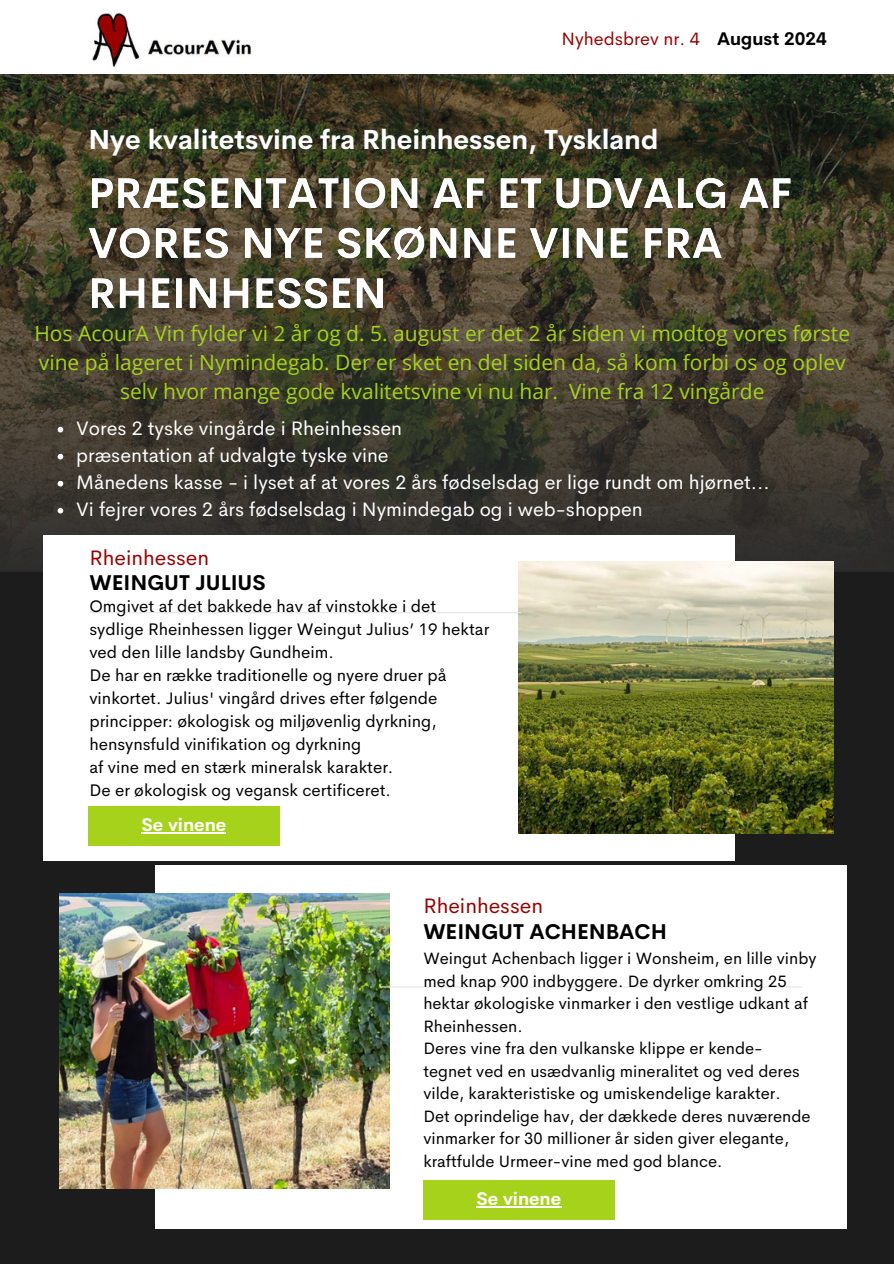
<style>
.page{position:relative;width:894px;height:1264px;background:#fff}
.page>*{position:absolute;margin:0;border:0;box-sizing:border-box;transform-origin:0 0}
.t1{font:700 27px "Cerebri Sans";color:#fff}
.t2{font:21px/29.2px "Open Sans";color:#a6d21c;text-align:center}
.t3{font:700 21px "Cerebri Sans";color:#000}
.t4{font:21px "Cerebri Sans";color:#970303}
.t5{font:19.5px "Cerebri Sans";color:#fff}
.t6{font:700 18px "Cerebri Sans";color:#fff}
.t7{font:18px "Cerebri Sans";color:#970303}
.t8{font:700 18px "Cerebri Sans";color:#000}
.t9{font:16.8px/23px "Cerebri Sans";color:#000}
.t10{font:16.5px/22.5px "Cerebri Sans";color:#000}
</style>
<div class="page">
<div style="left:0;top:0;width:893px;height:1263px;background:#1c1c1c"></div>
<img style="left:0;top:74px;width:893px;height:51px">
<svg style="left:0;top:125px;width:893px;height:446px"></svg>
<div style="left:43px;top:535px;width:691px;height:325px;background:#fff"></div>
<img style="left:518px;top:561px;width:314px;height:272px">
<hr style="left:89px;top:612px;width:432px;height:1px;background:#e6e6e6">
<div style="left:88px;top:806px;width:191px;height:39px;background:#a6d21c"></div>
<hr style="left:141px;top:832px;width:85px;height:1px;background:#fff">
<div style="left:155px;top:865px;width:691px;height:363px;background:#fff"></div>
<img style="left:59px;top:893px;width:330px;height:295px">
<hr style="left:380px;top:986px;width:421px;height:1px;background:#e6e6e6">
<div style="left:423px;top:1180px;width:191px;height:39px;background:#a6d21c"></div>
<hr style="left:476px;top:1205px;width:74px;height:2px;background:#fff">
<div style="left:0;top:0;width:893px;height:74px;background:#fff"></div>
<img style="left:92px;top:13px;width:160px;height:54px">
<svg style="left:58px;top:427px;width:5px;height:5px"></svg>
<svg style="left:58px;top:454px;width:5px;height:5px"></svg>
<svg style="left:58px;top:481px;width:5px;height:5px"></svg>
<svg style="left:58px;top:508px;width:5px;height:5px"></svg>
<img style="left:82px;top:168px;width:714px;height:153px">
<p class="t7" style="left:561px;top:27px;width:140px">Nyhedsbrev nr. 4</p>
<p class="t8" style="left:716px;top:27px;width:111px">August 2024</p>
<p class="t1" style="left:88px;top:122px;width:571px">Nye kvalitetsvine fra Rheinhessen, Tyskland</p>
<p class="t2" style="left:34px;top:318px;width:816px">Hos AcourA Vin fylder vi 2 år og d. 5. august er det 2 år siden vi modtog vores første vine på lageret i Nymindegab. Der er sket en del siden da, så kom forbi os og oplev selv hvor mange gode kvalitetsvine vi nu har. Vine fra 12 vingårde</p>
<p class="t5" style="left:76px;top:415px;width:327px">Vores 2 tyske vingårde i Rheinhessen</p>
<h4 class="t5" style="left:76px;top:442px;width:314px">præsentation af udvalgte tyske vine</h4>
<h3 class="t5" style="left:76px;top:469px;width:694px">Månedens kasse - i lyset af at vores 2 års fødselsdag er lige rundt om hjørnet...</h3>
<p class="t5" style="left:76px;top:496px;width:567px">Vi fejrer vores 2 års fødselsdag i Nymindegab og i web-shoppen</p>
<p class="t4" style="left:89px;top:544px;width:121px">Rheinhessen</p>
<p class="t3" style="left:89px;top:569px;width:178px">WEINGUT JULIUS</p>
<p class="t9" style="left:89px;top:594px;width:401px">Omgivet af det bakkede hav af vinstokke i det sydlige Rheinhessen ligger Weingut Julius’ 19 hektar ved den lille landsby Gundheim.</p>
<h5 class="t9" style="left:89px;top:663px;width:359px">De har en række traditionelle og nyere druer på vinkortet. Julius' vingård drives efter følgende principper: økologisk og miljøvenlig dyrkning, hensynsfuld vinifikation og dyrkning</h5>
<h4 class="t9" style="left:89px;top:755px;width:305px">af vine med en stærk mineralsk karakter.</h4>
<h3 class="t9" style="left:89px;top:778px;width:303px">De er økologisk og vegansk certificeret.</h3>
<p class="t6" style="left:141px;top:813px;width:86px">Se vinene</p>
<p class="t4" style="left:423px;top:892px;width:121px">Rheinhessen</p>
<p class="t3" style="left:423px;top:918px;width:245px">WEINGUT ACHENBACH</p>
<p class="t10" style="left:423px;top:947px;width:394px">Weingut Achenbach ligger i Wonsheim, en lille vinby med knap 900 indbyggere. De dyrker omkring 25 hektar økologiske vinmarker i den vestlige udkant af</p>
<h5 class="t10" style="left:423px;top:1014px;width:101px">Rheinhessen.</h5>
<p class="t10" style="left:423px;top:1037px;width:341px">Deres vine fra den vulkanske klippe er kende-</p>
<h2 class="t10" style="left:423px;top:1059px;width:378px">tegnet ved en usædvanlig mineralitet og ved deres vilde, karakteristiske og umiskendelige karakter.</h2>
<h4 class="t10" style="left:423px;top:1104px;width:388px">Det oprindelige hav, der dækkede deres nuværende vinmarker for 30 millioner år siden giver elegante, kraftfulde Urmeer-vine med god blance.</h4>
<p class="t6" style="left:476px;top:1186px;width:86px">Se vinene</p>
</div>
